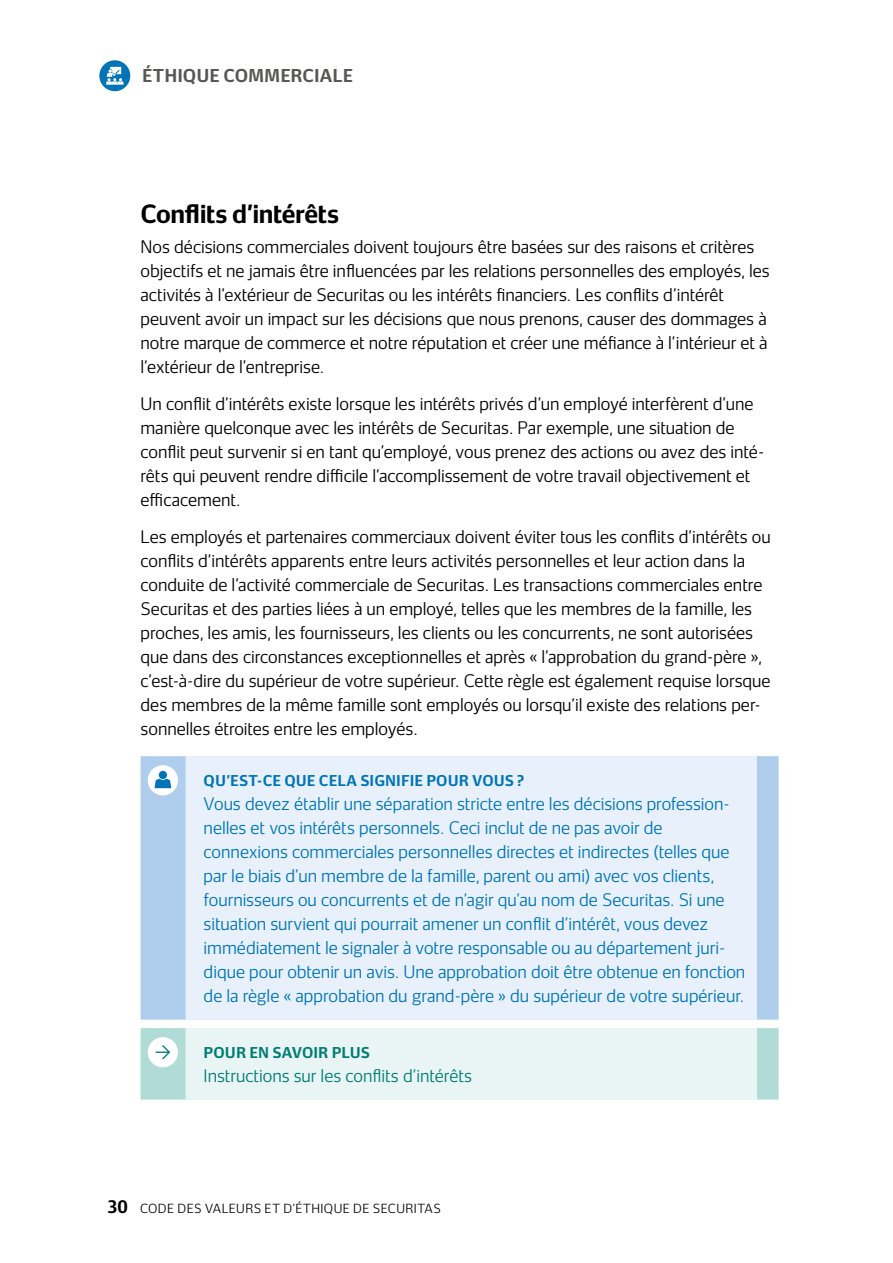
<style>
.page{position:relative;width:893px;height:1263px;background:#fff}
.page>*{position:absolute;margin:0;border:0;box-sizing:border-box;transform-origin:0 0}
.t1{font:700 24px "Securitas Sans";letter-spacing:-.025em;color:#000}
.t2{font:700 16.95px "Securitas Sans";letter-spacing:-.005em;color:#575756}
.t3{font:300 16.5px/24px "Securitas Sans";color:#000}
.t4{font:300 16.5px/24px "Securitas Sans";color:#0074b6}
.t5{font:300 16.5px "Securitas Sans";color:#007d72}
.t6{font:700 14.25px "Securitas Sans";letter-spacing:.005em;color:#0074b6}
.t7{font:700 14.25px "Securitas Sans";letter-spacing:.005em;color:#007d72}
.t8{font:300 12px "Securitas Sans";letter-spacing:.035em;color:#000}
.s1{font-weight:700;font-size:16.5px}
</style>
<div class="page">
<div style="left:141px;top:756px;width:638px;height:264px;background:#afceee"></div>
<div style="left:186px;top:756px;width:570px;height:264px;background:#e8f1fb"></div>
<div style="left:148px;top:765px;width:30px;height:30px;background:#fff;border-radius:50%"></div>
<div style="left:159px;top:771px;width:8px;height:8px;background:#0074b6;border-radius:50%"></div>
<svg style="left:154px;top:779px;width:17px;height:9px"></svg>
<svg style="left:141px;top:1028px;width:638px;height:71px;background:#b2dcd8"></svg>
<div style="left:186px;top:1028px;width:570px;height:71px;background:#e9f5f4"></div>
<div style="left:148px;top:1037px;width:30px;height:30px;background:#fff;border-radius:50%"></div>
<svg style="left:156px;top:1045px;width:14px;height:14px"></svg>
<div style="left:99px;top:60px;width:31px;height:31px;background:#0074b6;border-radius:50%"></div>
<div style="left:110px;top:67px;width:11px;height:7px;background:#fff"></div>
<svg style="left:106px;top:69px;width:18px;height:16px"></svg>
<p class="t2" style="left:142px;top:61px;width:212px">ÉTHIQUE COMMERCIALE</p>
<h1 class="t1" style="left:141px;top:193px;width:200px">Conflits d’intérêts</h1>
<p class="t3" style="left:141px;top:233px;width:631px">Nos décisions commerciales doivent toujours être basées sur des raisons et critères objectifs et ne jamais être influencées par les relations personnelles des employés, les activités à l’extérieur de Securitas ou les intérêts financiers. Les conflits d’intérêt peuvent avoir un impact sur les décisions que nous prenons, causer des dommages à notre marque de commerce et notre réputation et créer une méfiance à l’intérieur et à l’extérieur de l’entreprise.</p>
<p class="t3" style="left:141px;top:390px;width:625px">Un conflit d’intérêts existe lorsque les intérêts privés d’un employé interfèrent d’une manière quelconque avec les intérêts de Securitas. Par exemple, une situation de conflit peut survenir si en tant qu’employé, vous prenez des actions ou avez des inté&shy;rêts qui peuvent rendre difficile l’accomplissement de votre travail objectivement et efficacement.</p>
<p class="t3" style="left:141px;top:523px;width:632px">Les employés et partenaires commerciaux doivent éviter tous les conflits d’intérêts ou conflits d’intérêts apparents entre leurs activités personnelles et leur action dans la conduite de l’activité commerciale de Securitas. Les transactions commerciales entre Securitas et des parties liées à un employé, telles que les membres de la famille, les proches, les amis, les fournisseurs, les clients ou les concurrents, ne sont autorisées que dans des circonstances exceptionnelles et après « l’approbation du grand-père », c’est-à-dire du supérieur de votre supérieur. Cette règle est également requise lorsque des membres de la même famille sont employés ou lorsqu’il existe des relations per&shy;sonnelles étroites entre les employés.</p>
<p class="t6" style="left:204px;top:768px;width:322px">QU’EST-CE QUE CELA SIGNIFIE POUR VOUS ?</p>
<p class="t4" style="left:204px;top:789px;width:543px">Vous devez établir une séparation stricte entre les décisions profession&shy;nelles et vos intérêts personnels. Ceci inclut de ne pas avoir de connexions commerciales personnelles directes et indirectes (telles que par le biais d’un membre de la famille, parent ou ami) avec vos clients, fournisseurs ou concurrents et de n’agir qu’au nom de Securitas. Si une situation survient qui pourrait amener un conflit d’intérêt, vous devez immédiatement le signaler à votre responsable ou au département juri&shy;dique pour obtenir un avis. Une approbation doit être obtenue en fonction de la règle « approbation du grand-père » du supérieur de votre supérieur.</p>
<p class="t7" style="left:204px;top:1040px;width:168px">POUR EN SAVOIR PLUS</p>
<p class="t5" style="left:204px;top:1061px;width:270px">Instructions sur les conflits d’intérêts</p>
<p class="t8" style="left:107px;top:1198px;width:335px"><span class="s1">30</span> CODE DES VALEURS ET D’ÉTHIQUE DE SECURITAS</p>
</div>
